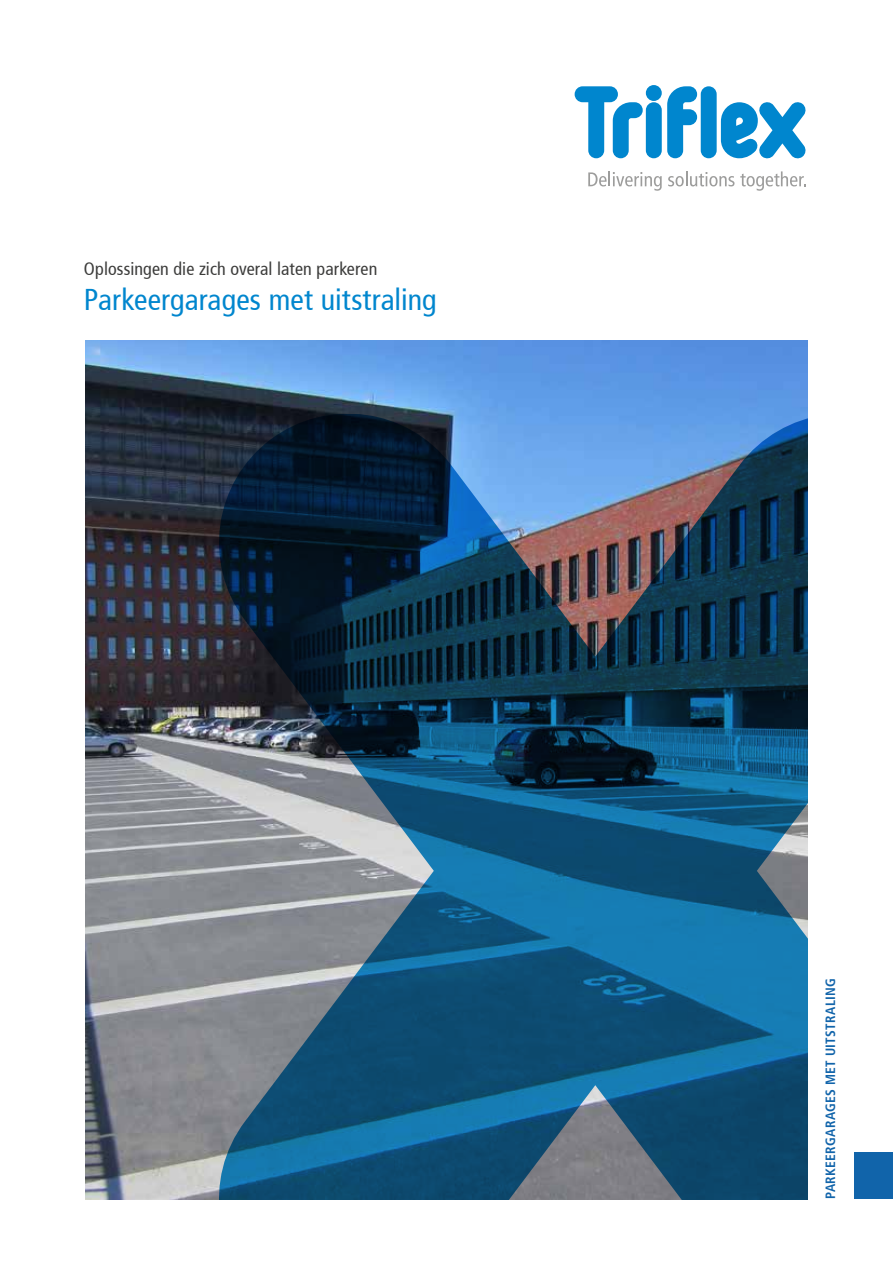
<style>
.page{position:relative;width:893px;height:1263px;background:#fff}
.page>*{position:absolute;margin:0;border:0;box-sizing:border-box;transform-origin:0 0}
.t1{font:condensed 30px "Frutiger";letter-spacing:.005em;color:#0086ce}
.t2{font:condensed 18px "Frutiger";letter-spacing:.005em;color:#3c3c3b}
.t3{font:700 condensed 13.5px "Frutiger";letter-spacing:.025em;color:#1164aa}
</style>
<div class="page">
<div style="left:855px;top:1152px;width:38px;height:47px;background:#1164aa"></div>
<img style="left:85px;top:340px;width:723px;height:859px">
<svg style="left:219px;top:415px;width:589px;height:784px;background:#2b5776"></svg>
<svg style="left:575px;top:86px;width:68px;height:72px"></svg>
<div style="left:646px;top:102px;width:16px;height:56px;background:#0086ce;border-radius:8px"></div>
<div style="left:646px;top:85px;width:16px;height:16px;background:#0086ce;border-radius:50%"></div>
<svg style="left:667px;top:86px;width:30px;height:72px"></svg>
<svg style="left:721px;top:102px;width:84px;height:57px"></svg>
<div style="left:701px;top:86px;width:16px;height:72px;background:#0086ce;border-radius:8px"></div>
<svg style="left:588px;top:171px;width:74px;height:20px"></svg>
<svg style="left:668px;top:171px;width:66px;height:15px"></svg>
<svg style="left:740px;top:171px;width:65px;height:20px"></svg>
<p class="t2" style="left:84px;top:261px;width:295px">Oplossingen die zich overal laten parkeren</p>
<h1 class="t1" style="left:84px;top:287px;width:354px">Parkeergarages met uitstraling</h1>
<p class="t3" style="left:822px;top:1199px;width:223px;rotate:-90deg">PARKEERGARAGES MET UITSTRALING</p>
</div>
